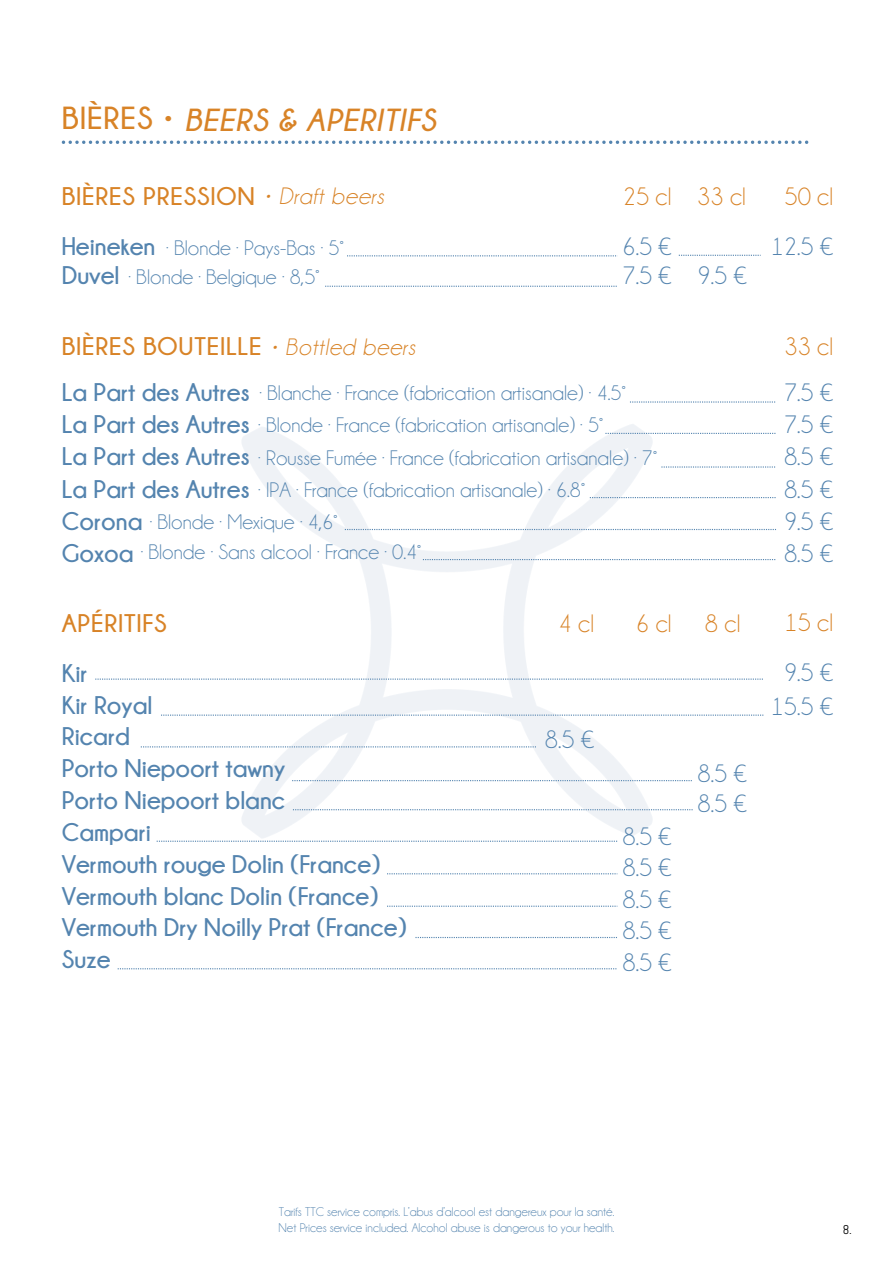
<style>
.page{position:relative;width:894px;height:1264px;background:#fff}
.page>*{position:absolute;margin:0;border:0;box-sizing:border-box;transform-origin:0 0}
.t1{font:italic 700 31.8px "Champagne Limousines";letter-spacing:.025em;color:#d88327}
.t2{font:700 25.5px/31.8px "Champagne Limousines";color:#5484af}
.t3{font:25.5px "Champagne Limousines";color:#5484af}
.t4{font:700 25.5px "Champagne Limousines";letter-spacing:.03em;color:#d88327}
.t5{font:25.5px "Champagne Limousines";color:#d88327}
.t6{font:21.15px "Champagne Limousines";color:#5484af}
.t7{font:12.75px "Champagne Limousines";color:#5484af}
.t8{font:12.75px "Abel";color:#000}
.s1{font-style:normal}
.s2{font-weight:400;font-style:italic;font-size:24px}
</style>
<div class="page">
<img style="left:220px;top:424px;width:452px;height:418px">
<svg style="left:678px;top:255px;width:82px;height:1px"></svg>
<svg style="left:62px;top:141px;width:746px;height:3px"></svg>
<svg style="left:347px;top:255px;width:270px;height:1px"></svg>
<svg style="left:325px;top:286px;width:291px;height:1px"></svg>
<svg style="left:95px;top:678px;width:667px;height:1px"></svg>
<svg style="left:161px;top:714px;width:602px;height:1px"></svg>
<svg style="left:141px;top:746px;width:395px;height:1px"></svg>
<svg style="left:292px;top:780px;width:399px;height:1px"></svg>
<svg style="left:293px;top:809px;width:399px;height:1px"></svg>
<svg style="left:157px;top:840px;width:460px;height:1px"></svg>
<svg style="left:387px;top:873px;width:230px;height:1px"></svg>
<svg style="left:387px;top:905px;width:230px;height:1px"></svg>
<svg style="left:415px;top:937px;width:202px;height:1px"></svg>
<svg style="left:118px;top:968px;width:498px;height:1px"></svg>
<svg style="left:630px;top:401px;width:145px;height:1px"></svg>
<svg style="left:605px;top:433px;width:170px;height:1px"></svg>
<svg style="left:661px;top:466px;width:112px;height:1px"></svg>
<svg style="left:589px;top:497px;width:186px;height:1px"></svg>
<svg style="left:345px;top:529px;width:429px;height:1px"></svg>
<svg style="left:423px;top:559px;width:352px;height:1px"></svg>
<h1 class="t1" style="left:62px;top:102px;width:375px"><span class="s1">BIÈRES •</span> BEERS &amp; APERITIFS</h1>
<h1 class="t4" style="left:62px;top:182px;width:323px">BIÈRES PRESSION <span class="s2">• Draft beers</span></h1>
<p class="t5" style="left:622px;top:184px;width:50px">25 cl</p>
<h4 class="t5" style="left:697px;top:184px;width:50px">33 cl</h4>
<h4 class="t5" style="left:784px;top:184px;width:50px">50 cl</h4>
<p class="t2" style="left:62px;top:230px;width:95px">Heineken</p>
<h3 class="t6" style="left:166px;top:237px;width:179px">· Blonde · Pays-Bas · 5°</h3>
<h5 class="t3" style="left:622px;top:234px;width:51px">6.5 €</h5>
<h4 class="t3" style="left:770px;top:234px;width:64px">12.5 €</h4>
<h3 class="t2" style="left:62px;top:259px;width:59px">Duvel</h3>
<h5 class="t6" style="left:128px;top:266px;width:192px">· Blonde · Belgique · 8,5°</h5>
<h4 class="t3" style="left:622px;top:263px;width:51px">7.5 €</h4>
<p class="t3" style="left:697px;top:263px;width:51px">9.5 €</p>
<h3 class="t4" style="left:62px;top:332px;width:355px">BIÈRES BOUTEILLE <span class="s2">• Bottled beers</span></h3>
<p class="t5" style="left:784px;top:334px;width:50px">33 cl</p>
<h5 class="t2" style="left:62px;top:375px;width:189px">La Part des Autres</h5>
<p class="t6" style="left:259px;top:382px;width:367px">· Blanche · France (fabrication artisanale) · 4.5°</p>
<h4 class="t3" style="left:783px;top:379px;width:51px">7.5 €</h4>
<h3 class="t2" style="left:62px;top:407px;width:189px">La Part des Autres</h3>
<h5 class="t6" style="left:258px;top:414px;width:346px">· Blonde · France (fabrication artisanale) · 5°</h5>
<p class="t3" style="left:783px;top:411px;width:51px">7.5 €</p>
<h4 class="t2" style="left:62px;top:439px;width:189px">La Part des Autres</h4>
<h2 class="t6" style="left:258px;top:447px;width:400px">· Rousse Fumée · France (fabrication artisanale) · 7°</h2>
<h4 class="t3" style="left:783px;top:444px;width:51px">8.5 €</h4>
<h4 class="t2" style="left:62px;top:472px;width:189px">La Part des Autres</h4>
<h3 class="t6" style="left:258px;top:479px;width:328px">· IPA · France (fabrication artisanale) · 6.8°</h3>
<h5 class="t3" style="left:783px;top:476px;width:51px">8.5 €</h5>
<p class="t2" style="left:62px;top:504px;width:82px">Corona</p>
<h4 class="t6" style="left:150px;top:511px;width:189px">· Blonde · Mexique · 4,6°</h4>
<h4 class="t3" style="left:783px;top:508px;width:51px">9.5 €</h4>
<h4 class="t2" style="left:62px;top:536px;width:73px">Goxoa</h4>
<h2 class="t6" style="left:141px;top:541px;width:282px">· Blonde · Sans alcool · France · 0.4°</h2>
<h4 class="t3" style="left:783px;top:540px;width:51px">8.5 €</h4>
<h4 class="t4" style="left:62px;top:609px;width:106px">APÉRITIFS</h4>
<p class="t2" style="left:62px;top:656px;width:346px">Kir<br>Kir Royal<br>Ricard<br>Porto Niepoort tawny<br>Porto Niepoort blanc<br>Campari<br>Vermouth rouge Dolin (France)<br>Vermouth blanc Dolin (France)<br>Vermouth Dry Noilly Prat (France)<br>Suze</p>
<p class="t5" style="left:558px;top:610px;width:37px">4 cl</p>
<h4 class="t3" style="left:544px;top:726px;width:51px">8.5 €</h4>
<h2 class="t5" style="left:636px;top:610px;width:37px">6 cl</h2>
<h4 class="t3" style="left:622px;top:823px;width:51px">8.5 €</h4>
<h4 class="t3" style="left:622px;top:855px;width:51px">8.5 €</h4>
<h4 class="t3" style="left:622px;top:886px;width:51px">8.5 €</h4>
<h4 class="t3" style="left:622px;top:917px;width:51px">8.5 €</h4>
<h3 class="t3" style="left:622px;top:949px;width:51px">8.5 €</h3>
<h4 class="t5" style="left:704px;top:610px;width:37px">8 cl</h4>
<h4 class="t3" style="left:697px;top:760px;width:51px">8.5 €</h4>
<h4 class="t3" style="left:697px;top:790px;width:51px">8.5 €</h4>
<h4 class="t5" style="left:784px;top:610px;width:50px">15 cl</h4>
<h3 class="t3" style="left:783px;top:660px;width:51px">9.5 €</h3>
<h5 class="t3" style="left:770px;top:694px;width:64px">15.5 €</h5>
<p class="t7" style="left:278px;top:1205px;width:337px">Tarifs TTC service compris. L’abus d’alcool est dangereux pour la santé.</p>
<h4 class="t7" style="left:278px;top:1221px;width:337px">Net Prices service included. Alcohol abuse is dangerous to your health.</h4>
<h5 class="t8" style="left:842px;top:1221px;width:11px">8.</h5>
</div>
